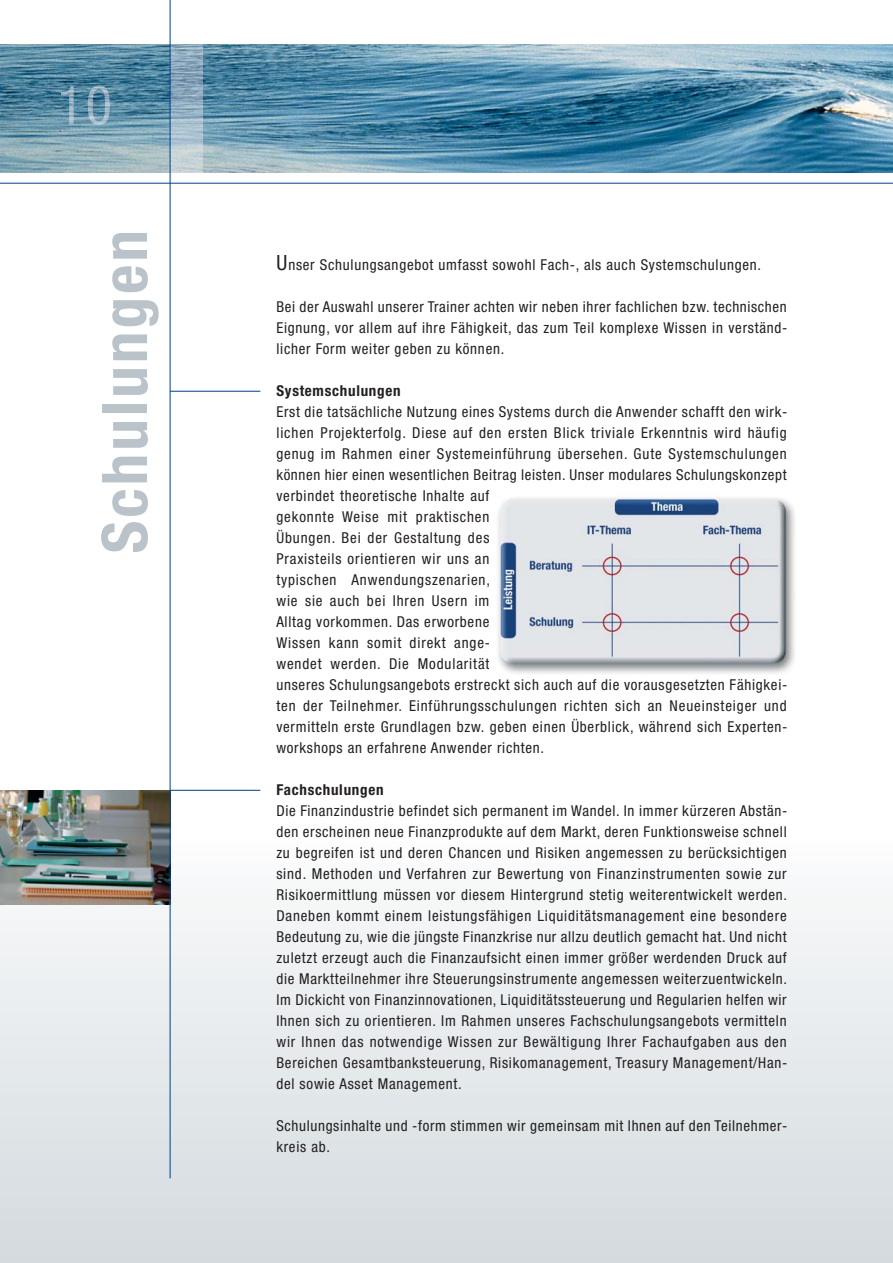
<style>
.page{position:relative;width:893px;height:1263px;background:#fff}
.page>*{position:absolute;margin:0;border:0;box-sizing:border-box;transform-origin:0 0}
.t1{font:700 condensed 63px "Helvetica Neue";letter-spacing:.05em;color:#bac3c9}
.t2{font:condensed 15px/21px "Helvetica Neue";letter-spacing:.05em;color:#231f20;text-align:justify}
.t3{font:700 condensed 15px "Helvetica Neue";letter-spacing:.05em;color:#231f20}
.s1{font-size:21px}
</style>
<div class="page">
<div style="left:0;top:838px;width:893px;height:425px;background:linear-gradient(to bottom,#fbfcfc,#d3dade)"></div>
<svg style="left:892px;top:838px;width:1px;height:425px"></svg>
<hr style="left:0;top:183px;width:893px;height:1px;background:#023e88">
<img style="left:0;top:45px;width:893px;height:128px">
<img style="left:171px;top:45px;width:32px;height:128px">
<hr style="left:170px;top:391px;width:90px;height:1px;background:#023e88">
<hr style="left:170px;top:790px;width:90px;height:1px;background:#023e88">
<img style="left:61px;top:86px;width:49px;height:39px">
<img style="left:498px;top:496px;width:297px;height:178px">
<img style="left:0;top:790px;width:170px;height:114px">
<hr style="left:170px;top:0;width:1px;height:1178px;background:#023e88">
<h1 class="t1" style="left:102px;top:553px;width:325px;rotate:-90deg">Schulungen</h1>
<p class="t2" style="left:276px;top:256px;width:486px"><span class="s1">U</span>nser Schulungsangebot umfasst sowohl Fach-, als auch Systemschulungen.</p>
<p class="t2" style="left:276px;top:298px;width:512px">Bei der Auswahl unserer Trainer achten wir neben ihrer fachlichen bzw. technischen Eignung, vor allem auf ihre Fähigkeit, das zum Teil komplexe Wissen in verständ - licher Form weiter geben zu können.</p>
<p class="t3" style="left:276px;top:385px;width:126px">Systemschulungen</p>
<p class="t2" style="left:276px;top:403px;width:513px;text-align:left">Erst die tatsächliche Nutzung eines Systems durch die Anwender schafft den wirk&shy;lichen Projekterfolg. Diese auf den ersten Blick triviale Erkenntnis wird häufig genug im Rahmen einer Systemeinführung übersehen. Gute Systemschulungen können hier einen wesentlichen Beitrag leisten. Unser modulares Schulungskonzept verbindet theoretische Inhalte auf<br>gekonnte Weise mit praktischen<br>Übungen. Bei der Gestaltung des<br>Praxisteils orientieren wir uns an<br>typischen Anwendungszenarien,<br>wie sie auch bei Ihren Usern im<br>Alltag vorkommen. Das erworbene<br>Wissen kann somit direkt ange-<br>wendet werden. Die Modularität<br>unseres Schulungsangebots erstreckt sich auch auf die vorausgesetzten Fähigkei&shy;ten der Teilnehmer. Einführungsschulungen richten sich an Neueinsteiger und vermitteln erste Grundlagen bzw. geben einen Überblick, während sich Experten&shy;workshops an erfahrene Anwender richten.</p>
<p class="t3" style="left:276px;top:784px;width:109px">Fachschulungen</p>
<p class="t2" style="left:276px;top:802px;width:512px">Die Finanzindustrie befindet sich permanent im Wandel. In immer kürzeren Abstän&shy;den erscheinen neue Finanzprodukte auf dem Markt, deren Funktionsweise schnell zu begreifen ist und deren Chancen und Risiken angemessen zu berücksichtigen sind. Methoden und Verfahren zur Bewertung von Finanzinstrumenten sowie zur Risikoermittlung müssen vor diesem Hintergrund stetig weiterentwickelt werden.<br>Daneben kommt einem leistungsfähigen Liquiditätsmanagement eine besondere Bedeutung zu, wie die jüngste Finanzkrise nur allzu deutlich gemacht hat. Und nicht zuletzt erzeugt auch die Finanzaufsicht einen immer größer werdenden Druck auf die Marktteilnehmer ihre Steuerungsinstrumente angemessen weiterzuentwickeln.<br>Im Dickicht von Finanzinnovationen, Liquiditätssteuerung und Regularien helfen wir Ihnen sich zu orientieren. Im Rahmen unseres Fachschulungsangebots vermitteln wir Ihnen das notwendige Wissen zur Bewältigung Ihrer Fachaufgaben aus den Bereichen Gesamtbanksteuerung, Risikomanagement, Treasury Management/Han&shy;del sowie Asset Management.</p>
<p class="t2" style="left:276px;top:1117px;width:513px">Schulungsinhalte und -form stimmen wir gemeinsam mit Ihnen auf den Teilnehmer - kreis ab.</p>
</div>
